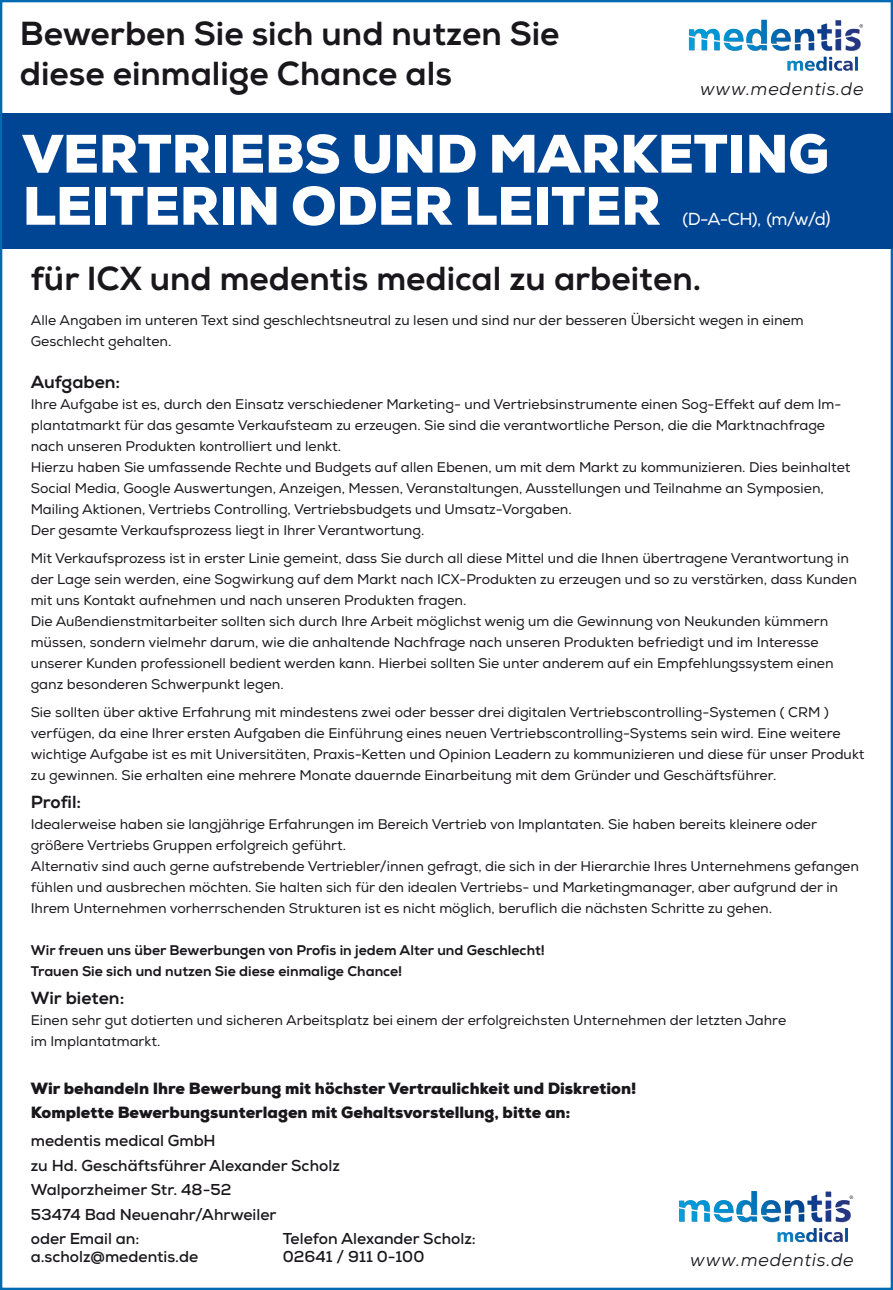
<style>
.page{position:relative;width:893px;height:1290px;background:#fff}
.page>*{position:absolute;margin:0;border:0;box-sizing:border-box;transform-origin:0 0}
.t1{font:900 52.32px/52.1px "Nexa";letter-spacing:-.005em;color:#fff}
.t2{font:33.25px/39.7px "Nexa X Bold";color:#1a171c}
.t3{font:italic 18.03px "Nexa";letter-spacing:.04em;color:#1a171c}
.t4{font:17.5px "Nexa X Bold";color:#1a171c}
.t5{font:17.32px "Nexa";color:#fff}
.t6{font:700 15.75px/24.5px "Nexa";color:#1a171c}
.t7{font:900 15.75px/24.5px "Nexa";color:#1a171c}
.t8{font:14px/21px "Nexa";color:#1a171c}
.t9{font:14px/21px "Nexa X Bold";color:#1a171c}
.s1{font-family:"Myriad Pro";font-size:20.82px}
</style>
<div class="page">
<div style="left:2px;top:113px;width:891px;height:135px;background:#004494"></div>
<svg style="left:787px;top:57px;width:71px;height:14px"></svg>
<svg style="left:689px;top:20px;width:174px;height:31px"></svg>
<svg style="left:777px;top:1228px;width:71px;height:14px"></svg>
<svg style="left:679px;top:1191px;width:174px;height:31px"></svg>
<h2 class="t2" style="left:20px;top:14px;width:541px">Bewerben Sie sich und nutzen Sie diese einmalige Chance als</h2>
<p class="t3" style="left:700px;top:77px;width:165px">www.medentis.de</p>
<h1 class="t1" style="left:23px;top:128px;width:808px">VERTRIEBS UND MARKETING<br>LEITERIN ODER LEITER</h1>
<p class="t5" style="left:682px;top:208px;width:150px">(D-A-CH), (m/w/d<span class="s1">)</span></p>
<h2 class="t2" style="left:31px;top:259px;width:672px">für ICX und medentis medical zu arbeiten.</h2>
<p class="t8" style="left:31px;top:310px;width:774px">Alle Angaben im unteren Text sind geschlechtsneutral zu lesen und sind nur der besseren Übersicht wegen in einem<br>Geschlecht gehalten.</p>
<p class="t4" style="left:31px;top:371px;width:91px">Aufgaben:</p>
<p class="t8" style="left:31px;top:394px;width:821px">Ihre Aufgabe ist es, durch den Einsatz verschiedener Marketing- und Vertriebsinstrumente einen Sog-Effekt auf dem Im&shy;plantatmarkt für das gesamte Verkaufsteam zu erzeugen. Sie sind die verantwortliche Person, die die Marktnachfrage nach unseren Produkten kontrolliert und lenkt.<br>Hierzu haben Sie umfassende Rechte und Budgets auf allen Ebenen, um mit dem Markt zu kommunizieren. Dies beinhaltet Social Media, Google Auswertungen, Anzeigen, Messen, Veranstaltungen, Ausstellungen und Teilnahme an Symposien, Mailing Aktionen, Vertriebs Controlling, Vertriebsbudgets und Umsatz-Vorgaben.<br>Der gesamte Verkaufsprozess liegt in Ihrer Verantwortung.</p>
<p class="t8" style="left:31px;top:548px;width:828px">Mit Verkaufsprozess ist in erster Linie gemeint, dass Sie durch all diese Mittel und die Ihnen übertragene Verantwortung in der Lage sein werden, eine Sogwirkung auf dem Markt nach ICX-Produkten zu erzeugen und so zu verstärken, dass Kunden mit uns Kontakt aufnehmen und nach unseren Produkten fragen.<br>Die Außendienstmitarbeiter sollten sich durch Ihre Arbeit möglichst wenig um die Gewinnung von Neukunden kümmern müssen, sondern vielmehr darum, wie die anhaltende Nachfrage nach unseren Produkten befriedigt und im Interesse unserer Kunden professionell bedient werden kann. Hierbei sollten Sie unter anderem auf ein Empfehlungssystem einen ganz besonderen Schwerpunkt legen.</p>
<p class="t8" style="left:31px;top:702px;width:835px">Sie sollten über aktive Erfahrung mit mindestens zwei oder besser drei digitalen Vertriebscontrolling-Systemen ( CRM ) verfügen, da eine Ihrer ersten Aufgaben die Einführung eines neuen Vertriebscontrolling-Systems sein wird. Eine weitere wichtige Aufgabe ist es mit Universitäten, Praxis-Ketten und Opinion Leadern zu kommunizieren und diese für unser Produkt zu gewinnen. Sie erhalten eine mehrere Monate dauernde Einarbeitung mit dem Gründer und Geschäftsführer.</p>
<p class="t4" style="left:31px;top:791px;width:52px">Profil:</p>
<p class="t8" style="left:31px;top:814px;width:830px">Idealerweise haben sie langjährige Erfahrungen im Bereich Vertrieb von Implantaten. Sie haben bereits kleinere oder größere Vertriebs Gruppen erfolgreich geführt.<br>Alternativ sind auch gerne aufstrebende Vertriebler/innen gefragt, die sich in der Hierarchie Ihres Unternehmens gefangen fühlen und ausbrechen möchten. Sie halten sich für den idealen Vertriebs- und Marketingmanager, aber aufgrund der in Ihrem Unternehmen vorherrschenden Strukturen ist es nicht möglich, beruflich die nächsten Schritte zu gehen.</p>
<p class="t9" style="left:31px;top:940px;width:516px">Wir freuen uns über Bewerbungen von Profis in jedem Alter und Geschlecht!<br>Trauen Sie sich und nutzen Sie diese einmalige Chance!</p>
<p class="t4" style="left:31px;top:987px;width:95px">Wir bieten:</p>
<p class="t8" style="left:31px;top:1010px;width:757px">Einen sehr gut dotierten und sicheren Arbeitsplatz bei einem der erfolgreichsten Unternehmen der letzten Jahre im Implantatmarkt.</p>
<p class="t7" style="left:31px;top:1076px;width:607px">Wir behandeln Ihre Bewerbung mit höchster Vertraulichkeit und Diskretion!<br>Komplette Bewerbungsunterlagen mit Gehaltsvorstellung, bitte an:</p>
<p class="t6" style="left:31px;top:1128px;width:311px">medentis medical GmbH<br>zu Hd. Geschäftsführer Alexander Scholz<br>Walporzheimer Str. 48-52<br>53474 Bad Neuenahr/Ahrweiler<br>oder Email an:</p>
<p class="t6" style="left:283px;top:1226px;width:195px">Telefon Alexander Scholz:</p>
<p class="t6" style="left:31px;top:1244px;width:169px">a.scholz@medentis.de</p>
<p class="t6" style="left:283px;top:1244px;width:143px">02641 / 911 0-100</p>
<p class="t3" style="left:690px;top:1248px;width:165px">www.medentis.de</p>
</div>
